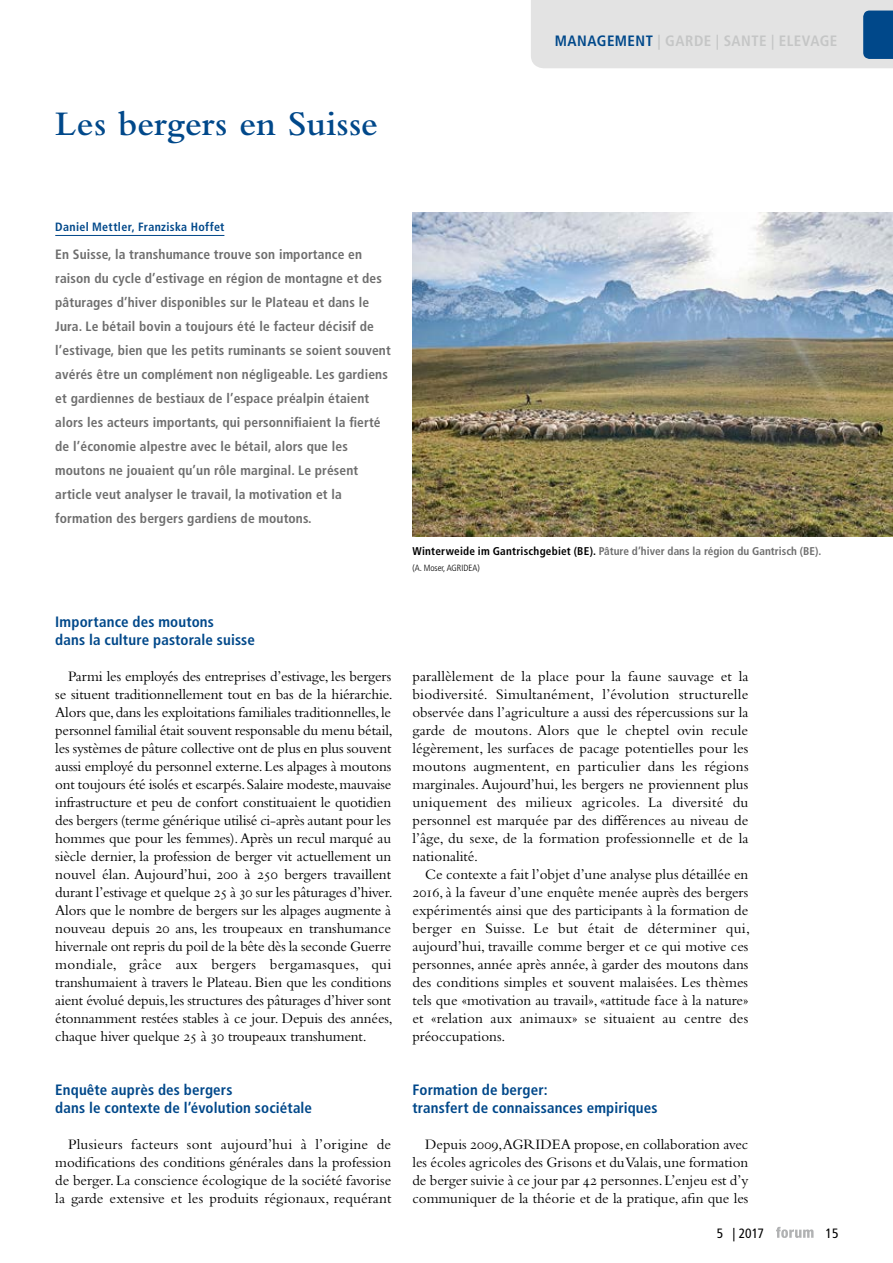
<style>
.page{position:relative;width:893px;height:1263px;background:#fff}
.page>*{position:absolute;margin:0;border:0;box-sizing:border-box;transform-origin:0 0}
.t1{font:600 36px "Bembo Std";letter-spacing:-.005em;color:#00488a}
.t2{font:15px/18px "Bembo Std";letter-spacing:-.01em;color:#000;text-align:justify}
.t3{font:700 condensed 15px/18px "Frutiger LT Std";letter-spacing:.01em;color:#00488a}
.t4{font:700 condensed 15px "Frutiger LT Std";letter-spacing:.03em;color:#c5c6c6}
.t5{font:700 condensed 13.5px/24px "Frutiger LT Std";letter-spacing:.01em;color:#6e6e6e}
.t6{font:condensed 13.5px "Frutiger LT Std";letter-spacing:-.005em;color:#000}
.t7{font:700 condensed 12px "Frutiger LT Std";letter-spacing:.025em;color:#00488a}
.t8{font:700 condensed 11.25px "Frutiger LT Std";color:#6e6e6e}
.t9{font:300 condensed 9px "Frutiger LT Std";color:#000}
.s1{color:#00488a}
.s2{color:#000}
</style>
<div class="page">
<svg style="left:776px;top:1227px;width:37px;height:11px"></svg>
<hr style="left:55px;top:235px;width:169px;height:1px;background:#00488a">
<img style="left:412px;top:212px;width:481px;height:325px">
<div style="left:531px;top:0;width:362px;height:68px;background:#e3e3e3"></div>
<h1 class="t1" style="left:55px;top:103px;width:324px">Les bergers en Suisse</h1>
<p class="t4" style="left:555px;top:32px;width:284px"><span class="s1">MANAGEMENT</span> | GARDE | SANTE | ELEVAGE</p>
<p class="t7" style="left:55px;top:220px;width:171px">Daniel Mettler, Franziska Hoffet</p>
<p class="t5" style="left:55px;top:242px;width:337px">En Suisse, la transhumance trouve son importance en raison du cycle d’estivage en région de montagne et des pâturages d’hiver disponibles sur le Plateau et dans le Jura. Le bétail bovin a toujours été le facteur décisif de l’estivage, bien que les petits ruminants se soient souvent avérés être un complément non négligeable. Les gardiens et gardiennes de bestiaux de l’espace préalpin étaient alors les acteurs importants, qui personnifiaient la fierté de l’économie alpestre avec le bétail, alors que les moutons ne jouaient qu’un rôle marginal. Le présent article veut analyser le travail, la motivation et la formation des bergers gardiens de moutons.</p>
<p class="t3" style="left:55px;top:613px;width:201px">Importance des moutons<br>dans la culture pastorale suisse</p>
<p class="t2" style="left:55px;top:667px;width:339px;text-align:left;text-indent:13px">Parmi les employés des entreprises d’estivage, les bergers se situent traditionnellement tout en bas de la hiérarchie.<br>Alors que, dans les exploitations familiales traditionnelles, le personnel familial était souvent responsable du menu bétail, les systèmes de pâture collective ont de plus en plus souvent aussi employé du personnel externe. Les alpages à moutons ont toujours été isolés et escarpés. Salaire modeste, mauvaise infrastructure et peu de confort constituaient le quotidien des bergers (terme générique utilisé ci-après autant pour les hommes que pour les femmes). Après un recul marqué au siècle dernier, la profession de berger vit actuellement un nouvel élan. Aujourd’hui, 200 à 250 bergers travaillent durant l’estivage et quelque 25 à 30 sur les pâturages d’hiver.<br>Alors que le nombre de bergers sur les alpages augmente à nouveau depuis 20 ans, les troupeaux en transhumance hivernale ont repris du poil de la bête dès la seconde Guerre mondiale, grâce aux bergers bergamasques, qui transhumaient à travers le Plateau. Bien que les conditions aient évolué depuis, les structures des pâturages d’hiver sont étonnamment restées stables à ce jour. Depuis des années, chaque hiver quelque 25 à 30 troupeaux transhument.</p>
<p class="t3" style="left:55px;top:1081px;width:258px">Enquête auprès des bergers<br>dans le contexte de l’évolution sociétale</p>
<p class="t2" style="left:55px;top:1135px;width:338px;text-indent:13px">Plusieurs facteurs sont aujourd’hui à l’origine de modifications des conditions générales dans la profession de berger. La conscience écologique de la société favorise la garde extensive et les produits régionaux, requérant</p>
<p class="t8" style="left:412px;top:544px;width:410px"><span class="s2">Winterweide im Gantrischgebiet (BE).</span> Pâture d’hiver dans la région du Gantrisch (BE).</p>
<p class="t9" style="left:412px;top:562px;width:69px">(A. Moser, AGRIDEA)</p>
<p class="t2" style="left:412px;top:667px;width:338px">parallèlement de la place pour la faune sauvage et la biodiversité. Simultanément, l’évolution structurelle observée dans l’agriculture a aussi des répercussions sur la garde de moutons. Alors que le cheptel ovin recule légèrement, les surfaces de pacage potentielles pour les moutons augmentent, en particulier dans les régions marginales. Aujourd’hui, les bergers ne proviennent plus uniquement des milieux agricoles. La diversité du personnel est marquée par des différences au niveau de l’âge, du sexe, de la formation professionnelle et de la nationalité.</p>
<p class="t2" style="left:412px;top:865px;width:339px;text-indent:13px">Ce contexte a fait l’objet d’une analyse plus détaillée en 2016, à la faveur d’une enquête menée auprès des bergers expérimentés ainsi que des participants à la formation de berger en Suisse. Le but était de déterminer qui, aujourd’hui, travaille comme berger et ce qui motive ces personnes, année après année, à garder des moutons dans des conditions simples et souvent malaisées. Les thèmes tels que «motivation au travail», «attitude face à la nature» et «relation aux animaux» se situaient au centre des préoccupations.</p>
<p class="t3" style="left:412px;top:1081px;width:247px">Formation de berger:<br>transfert de connaissances empiriques</p>
<p class="t2" style="left:412px;top:1135px;width:337px;text-indent:13px">Depuis 2009,AGRIDEA propose, en collaboration avec les écoles agricoles des Grisons et du Valais, une formation de berger suivie à ce jour par 42 personnes. L’enjeu est d’y communiquer de la théorie et de la pratique, afin que les</p>
<p class="t6" style="left:717px;top:1225px;width:49px">5 | 2017</p>
<p class="t6" style="left:826px;top:1225px;width:14px">15</p>
</div>
